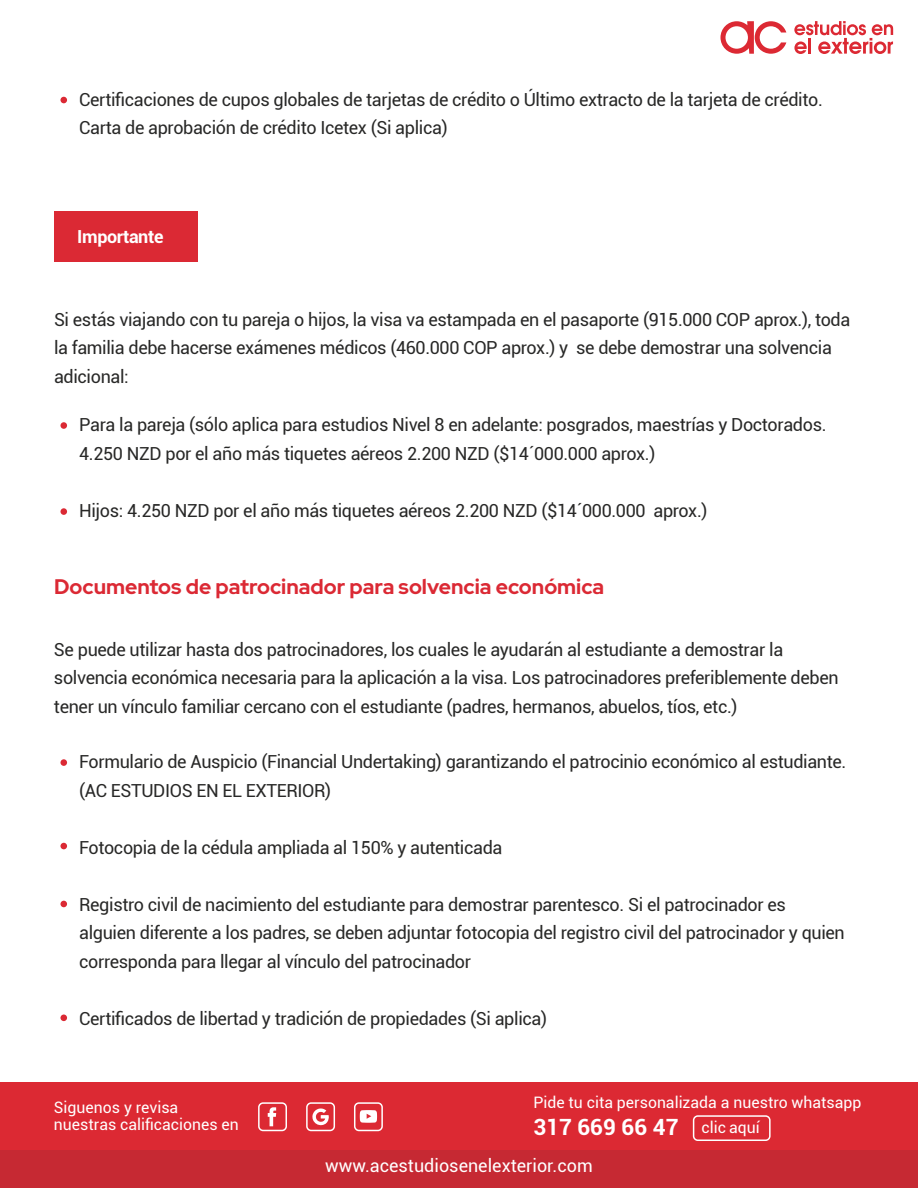
<style>
.page{position:relative;width:918px;height:1188px;background:#fff}
.page>*{position:absolute;margin:0;border:0;box-sizing:border-box;transform-origin:0 0}
.t1{font:700 22.35px "Roboto";color:#fff}
.t2{font:700 21px "Red Hat Display";color:#db2934}
.t3{font:18px/28.5px "Roboto";letter-spacing:-.02em;color:#282827}
.t4{font:18px "Roboto";color:#fff}
.t5{font:700 18px "Roboto";letter-spacing:-.02em;color:#fff}
.t6{font:15.75px/17.1px "Roboto";color:#fff}
.s1{font-weight:400;font-size:15.75px}
</style>
<div class="page">
<div style="left:1px;top:1082px;width:917px;height:106px;background:#dc2933"></div>
<div style="left:1px;top:1150px;width:917px;height:38px;background:#c62933"></div>
<svg style="left:794px;top:21px;width:99px;height:33px"></svg>
<svg style="left:720px;top:21px;width:66px;height:33px"></svg>
<svg style="left:268px;top:1107px;width:8px;height:19px"></svg>
<svg style="left:312px;top:1108px;width:17px;height:18px"></svg>
<div style="left:258px;top:1102px;width:29px;height:29px;border:2px solid #fff;border-radius:4px"></div>
<div style="left:306px;top:1102px;width:29px;height:29px;border:2px solid #fff;border-radius:4px"></div>
<div style="left:354px;top:1102px;width:29px;height:29px;border:2px solid #fff;border-radius:4px"></div>
<div style="left:693px;top:1115px;width:78px;height:26px;border:2px solid #fff;border-radius:4px"></div>
<svg style="left:360px;top:1110px;width:17px;height:13px"></svg>
<div style="left:60px;top:97px;width:7px;height:6px;background:#db2934;border-radius:50%"></div>
<div style="left:60px;top:422px;width:7px;height:7px;background:#db2934;border-radius:50%"></div>
<div style="left:60px;top:508px;width:7px;height:7px;background:#db2934;border-radius:50%"></div>
<div style="left:54px;top:212px;width:144px;height:50px;background:#db2934"></div>
<div style="left:60px;top:843px;width:7px;height:6px;background:#db2934;border-radius:50%"></div>
<div style="left:60px;top:901px;width:7px;height:6px;background:#db2934;border-radius:50%"></div>
<div style="left:60px;top:1015px;width:7px;height:6px;background:#db2934;border-radius:50%"></div>
<div style="left:60px;top:759px;width:7px;height:7px;background:#db2934;border-radius:50%"></div>
<p class="t3" style="left:79px;top:84px;width:745px">Certificaciones de cupos globales de tarjetas de crédito o Último extracto de la tarjeta de crédito.<br>Carta de aprobación de crédito Icetex (Si aplica)</p>
<p class="t5" style="left:77px;top:224px;width:88px">Importante</p>
<p class="t3" style="left:54px;top:304px;width:798px">Si estás viajando con tu pareja o hijos, la visa va estampada en el pasaporte (915.000 COP aprox.), toda la familia debe hacerse exámenes médicos (460.000 COP aprox.) y se debe demostrar una solvencia adicional:</p>
<p class="t3" style="left:79px;top:410px;width:749px">Para la pareja (sólo aplica para estudios Nivel 8 en adelante: posgrados, maestrías y Doctorados.<br>4.250 NZD por el año más tiquetes aéreos 2.200 NZD ($14´000.000 aprox.)</p>
<p class="t3" style="left:79px;top:495px;width:630px">Hijos: 4.250 NZD por el año más tiquetes aéreos 2.200 NZD ($14´000.000 aprox.)</p>
<p class="t2" style="left:54px;top:573px;width:552px">Documentos de patrocinador para solvencia económica</p>
<p class="t3" style="left:54px;top:634px;width:786px">Se puede utilizar hasta dos patrocinadores, los cuales le ayudarán al estudiante a demostrar la solvencia económica necesaria para la aplicación a la visa. Los patrocinadores preferiblemente deben tener un vínculo familiar cercano con el estudiante (padres, hermanos, abuelos, tíos, etc.)</p>
<p class="t3" style="left:79px;top:747px;width:769px">Formulario de Auspicio (Financial Undertaking) garantizando el patrocinio económico al estudiante. (AC ESTUDIOS EN EL EXTERIOR)</p>
<p class="t3" style="left:79px;top:832px;width:425px">Fotocopia de la cédula ampliada al 150% y autenticada</p>
<p class="t3" style="left:79px;top:889px;width:767px">Registro civil de nacimiento del estudiante para demostrar parentesco. Si el patrocinador es alguien diferente a los padres, se deben adjuntar fotocopia del registro civil del patrocinador y quien corresponda para llegar al vínculo del patrocinador</p>
<p class="t3" style="left:79px;top:1003px;width:469px">Certificados de libertad y tradición de propiedades (Si aplica)</p>
<p class="t6" style="left:54px;top:1098px;width:186px">Siguenos y revisa nuestras calificaciones en</p>
<p class="t6" style="left:533px;top:1094px;width:330px">Pide tu cita personalizada a nuestro whatsapp</p>
<p class="t1" style="left:533px;top:1112px;width:228px">317 669 66 47 <span class="s1">clic aquí</span></p>
<p class="t4" style="left:325px;top:1153px;width:269px">www.acestudiosenelexterior.com</p>
</div>
